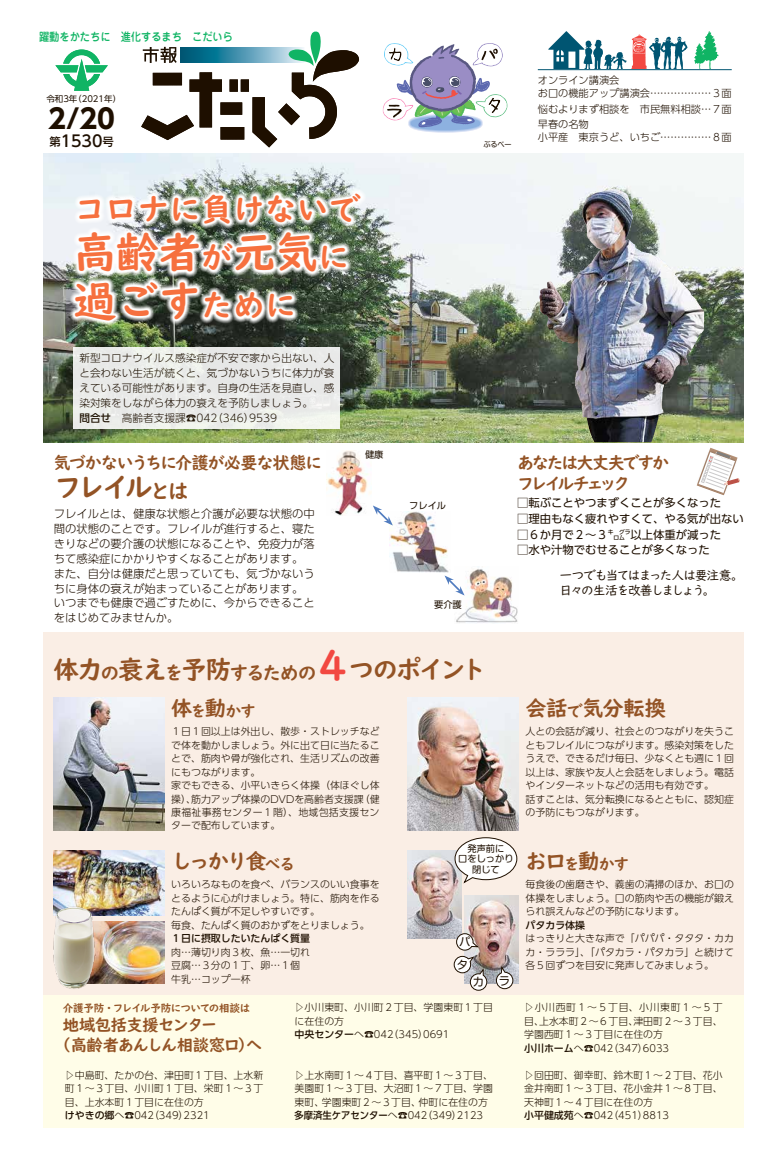
<style>
.page{position:relative;width:774px;height:1151px;background:#fff}
.page>*{position:absolute;margin:0;border:0;box-sizing:border-box;transform-origin:0 0}
.t1{font:42.5px/48.2px "UD Digi Kyokasho N B";color:#f6703e}
.t2{font:31.9px "UD Digi Kyokasho N B";color:#f6703e}
.t3{font:28.3px "UD Digi Kyokasho N B";color:#935325}
.t4{font:700 26.9px "UD Shin Go Pr 6";color:#1e0f00}
.t5{font:25.5px "UD Digi Kyokasho N B";letter-spacing:-.075em;color:#935325}
.t6{font:21.3px "UD Digi Kyokasho N B";letter-spacing:-.085em;color:#935325}
.t7{font:17px/21.1px "UD Digi Kyokasho N B";letter-spacing:-.135em;color:#935325}
.t8{font:17px "UD Digi Kyokasho N B";letter-spacing:-.06em;color:#935325}
.t9{font:16.3px/19.8px "UD Digi Kyokasho N B";letter-spacing:-.04em;color:#935325}
.t10{font:500 15.9px "UD Shin Go Pr 6";color:#1e0f00}
.t11{font:15.9px "UD Digi Kyokasho N B";color:#935325}
.t12{font:12.8px/15.6px "UD Digi Kyokasho N R";letter-spacing:-.115em;color:#1e0f00}
.t13{font:300 11.3px/14.9px "UD Shin Go Pr 6";color:#1e0f00}
.t14{font:11.3px "UD Shin Go Pr 6";color:#1e0f00}
.t15{font:500 11.3px "Jun 34 Pro";color:#10b464;scale:.9 1}
.t16{font:11.3px/22.7px "Shin M Go Pr 6";color:#1e0f00}
.t17{font:300 10.6px/14.9px "UD Shin Go Pr 6";color:#1e0f00}
.t18{font:10.6px "UD Digi Kyokasho N B";letter-spacing:-.045em;color:#935325}
.t19{font:300 10.2px/13px "UD Shin Go Pr 6";color:#1e0f00}
.t20{font:300 9.9px/13.5px "UD Shin Go Pr 6";color:#1e0f00}
.t21{font:9.2px/10.6px "Shin M Go Pr 6";color:#1e0f00;text-align:center}
.t22{font:9.2px "UD Shin Go Pr 6";color:#1e0f00}
.t23{font:8.5px "UD Shin Go Pr 6";color:#1e0f00}
.t24{font:7.1px "Shin M Go Pr 6";color:#1e0f00}
.s1{font-size:11.3px}
.s2{font-size:31.9px}
.s3{font-weight:500}
.s4{font-size:21.3px}
.s5{font-size:19.1px}
.s6{font-size:40.8px;color:#f24841}
.s7{font-size:15.9px}
</style>
<div class="page">
<div style="left:44px;top:995px;width:700px;height:133px;background:#fffde8"></div>
<div style="left:44px;top:632px;width:700px;height:363px;background:#faeee5"></div>
<img style="left:44px;top:153px;width:700px;height:289px">
<img style="left:567px;top:189px;width:43px;height:115px">
<svg style="left:69px;top:188px;width:297px;height:138px"></svg>
<div style="left:74px;top:347px;width:266px;height:82px;background:#e9eae9"></div>
<img style="left:693px;top:442px;width:51px;height:54px">
<svg style="left:697px;top:448px;width:43px;height:47px"></svg>
<img style="left:54px;top:697px;width:110px;height:134px">
<img style="left:54px;top:850px;width:110px;height:66px">
<img style="left:408px;top:697px;width:110px;height:134px">
<img style="left:465px;top:896px;width:53px;height:88px">
<img style="left:408px;top:850px;width:54px;height:88px">
<img style="left:98px;top:921px;width:66px;height:63px">
<img style="left:53px;top:907px;width:45px;height:82px">
<svg style="left:454px;top:933px;width:33px;height:58px"></svg>
<svg style="left:496px;top:966px;width:17px;height:23px"></svg>
<svg style="left:454px;top:837px;width:63px;height:47px"></svg>
<img style="left:326px;top:451px;width:45px;height:65px">
<img style="left:456px;top:569px;width:62px;height:54px">
<img style="left:389px;top:512px;width:60px;height:61px">
<svg style="left:373px;top:505px;width:20px;height:20px"></svg>
<svg style="left:444px;top:575px;width:21px;height:20px"></svg>
<svg style="left:141px;top:32px;width:218px;height:115px"></svg>
<svg style="left:383px;top:43px;width:124px;height:90px"></svg>
<svg style="left:55px;top:50px;width:53px;height:41px"></svg>
<svg style="left:694px;top:31px;width:24px;height:38px"></svg>
<svg style="left:548px;top:31px;width:139px;height:38px"></svg>
<hr style="left:538px;top:69px;width:194px;height:1px;background:#005572">
<p class="t15" style="left:39px;top:28px;width:217px">躍動をかたちに　進化するまち　こだいら</p>
<p class="t23" style="left:46px;top:92px;width:76px">令和3年（20２1年）</p>
<p class="t4" style="left:48px;top:97px;width:68px">2/20</p>
<p class="t10" style="left:49px;top:128px;width:66px"><span class="s1">第</span>1530<span class="s1">号</span></p>
<p class="t2" style="left:74px;top:190px;width:289px">コロナに負けないで</p>
<p class="t1" style="left:74px;top:229px;width:278px">高齢者<span class="s2">が</span>元気<span class="s2">に</span>過ごす<span class="s2">ために</span></p>
<p class="t17" style="left:79px;top:350px;width:257px">新型コロナウイルス感染症が不安で家から出ない、人と会わない生活が続くと、気づかないうちに体力が衰えている可能性があります。自身の生活を見直し、感染対策をしながら体力の衰えを予防しましょう。<br><span class="s3">問合せ</span>　高齢者支援課☎042（346）9539</p>
<p class="t24" style="left:483px;top:138px;width:30px">ぶるべー</p>
<p class="t19" style="left:538px;top:74px;width:195px">オンライン講演会<br>お口の機能アップ講演会………………３面</p>
<p class="t19" style="left:538px;top:102px;width:195px">悩むよりまず相談を　市民無料相談…７面</p>
<p class="t19" style="left:538px;top:117px;width:195px">早春の名物<br>小平産　東京うど、いちご……………８面</p>
<p class="t22" style="left:365px;top:447px;width:20px">健康</p>
<p class="t8" style="left:54px;top:452px;width:270px">気づかないうちに介護が必要な状態に</p>
<p class="t7" style="left:517px;top:452px;width:154px">あなたは大丈夫ですかフレイルチェック</p>
<p class="t3" style="left:54px;top:471px;width:137px">フレイル<span class="s4">とは</span></p>
<p class="t13" style="left:54px;top:506px;width:262px">フレイルとは、健康な状態と介護が必要な状態の中間の状態のことです。フレイルが進行すると、寝たきりなどの要介護の状態になることや、免疫力が落ちて感染症にかかりやすくなることがあります。また、自分は健康だと思っていても、気づかないうちに身体の衰えが始まっていることがあります。いつまでも健康で過ごすために、今からできることをはじめてみませんか。</p>
<p class="t14" style="left:517px;top:494px;width:206px">□転ぶことやつまずくことが多くなった</p>
<p class="t14" style="left:517px;top:510px;width:228px">□理由もなく疲れやすくて、やる気が出ない</p>
<p class="t14" style="left:517px;top:525px;width:206px">□６か月で２〜３㌔㌘以上体重が減った</p>
<p class="t14" style="left:517px;top:541px;width:194px">□水や汁物でむせることが多くなった</p>
<p class="t22" style="left:409px;top:498px;width:38px">フレイル</p>
<p class="t12" style="left:560px;top:567px;width:186px">一つでも当てはまった人は要注意。日々の生活を改善しましょう。</p>
<p class="t22" style="left:434px;top:597px;width:29px">要介護</p>
<p class="t5" style="left:54px;top:655px;width:434px">体力<span class="s5">の</span>衰え<span class="s5">を</span>予防<span class="s5">するための</span><span class="s6">４</span>つのポイント</p>
<p class="t11" style="left:171px;top:701px;width:86px"><span class="s4">体</span>を<span class="s4">動</span>かす</p>
<p class="t20" style="left:171px;top:724px;width:210px">１ 日１ 回以上は外出し、散歩・ストレッチなどで体を動かしましょう。外に出て日に当たることで、筋肉や骨が強化され、生活リズムの改善にもつながります。<br>家でもできる、小平いきらく体操（体ほぐし体操）、筋力アップ体操のDVDを高齢者支援課（健康福祉事務センター１ 階）、地域包括支援センターで配布しています。</p>
<p class="t6" style="left:171px;top:848px;width:125px">しっかり食<span class="s7">べる</span></p>
<p class="t20" style="left:171px;top:877px;width:210px">いろいろなものを食べ、バランスのいい食事をとるように心がけましょう。特に、筋肉を作るたんぱく質が不足しやすいです。<br>毎食、たんぱく質のおかずをとりましょう。<br><span class="s3">１日に摂取したいたんぱく質量<br></span>肉…薄切り肉３枚、魚…一切れ<br>豆腐…３分の１ 丁、卵…１ 個<br>牛乳…コップ一杯</p>
<p class="t21" style="left:458px;top:842px;width:57px">発声前に<br>口をしっかり閉じて</p>
<p class="t16" style="left:457px;top:930px;width:15px">パタ</p>
<p class="t16" style="left:473px;top:970px;width:13px">カ</p>
<p class="t16" style="left:499px;top:969px;width:13px">ラ</p>
<p class="t18" style="left:63px;top:1002px;width:189px">介護予防・フレイル予防についての相談は</p>
<p class="t9" style="left:55px;top:1015px;width:209px;text-indent:8px">地域包括支援センター<br>（高齢者あんしん相談窓口）へ</p>
<p class="t20" style="left:65px;top:1068px;width:200px">▷中島町、たかの台、津田町1丁目、上水新町１ 〜３丁目、小川町1丁目、栄町１ 〜３丁目、上水本町１ 丁目に在住の方<br><span class="s3">けやきの郷</span>へ☎042（349）2321</p>
<p class="t20" style="left:295px;top:1000px;width:200px">▷小川東町、小川町2丁目、学園東町１ 丁目に在住の方<br><span class="s3">中央センター</span>へ☎042（345）0691</p>
<p class="t20" style="left:295px;top:1068px;width:200px">▷上水南町１ 〜４丁目、喜平町１ 〜３丁目、美園町１ 〜３丁目、大沼町１ 〜７丁目、学園東町、学園東町２〜３丁目、仲町に在住の方<span class="s3">多摩済生ケアセンター</span>へ☎042（349）2123</p>
<p class="t6" style="left:526px;top:695px;width:142px">会話<span class="s7">で</span>気分転換</p>
<p class="t20" style="left:526px;top:724px;width:210px">人との会話が減り、社会とのつながりを失うこともフレイルにつながります。感染対策をしたうえで、できるだけ毎日、少なくとも週に１ 回以上は、家族や友人と会話をしましょう。電話やインターネットなどの活用も有効です。<br>話すことは、気分転換になるとともに、認知症の予防にもつながります。</p>
<p class="t6" style="left:526px;top:848px;width:105px">お口<span class="s7">を</span>動<span class="s7">かす</span></p>
<p class="t20" style="left:526px;top:877px;width:210px">毎食後の歯磨きや、義歯の清掃のほか、お口の体操をしましょう。口の筋肉や舌の機能が鍛えられ誤えんなどの予防になります。<br><span class="s3">パタカラ体操<br></span>はっきりと大きな声で「パパパ・タタタ・カカカ・ラララ」、「パタカラ・パタカラ」と続けて各５回ずつを目安に発声してみましょう。</p>
<p class="t20" style="left:524px;top:1000px;width:200px">▷小川西町１ 〜５丁目、小川東町１ 〜５丁目、上水本町２〜６丁目、津田町２〜３丁目、学園西町１ 〜３丁目に在住の方<br><span class="s3">小川ホーム</span>へ☎042（347）6033</p>
<p class="t20" style="left:524px;top:1068px;width:200px">▷回田町、御幸町、鈴木町１ 〜２丁目、花小金井南町１ 〜３丁目、花小金井１ 〜８丁目、天神町１ 〜４丁目に在住の方<br><span class="s3">小平健成苑</span>へ☎042（451）8813</p>
</div>
